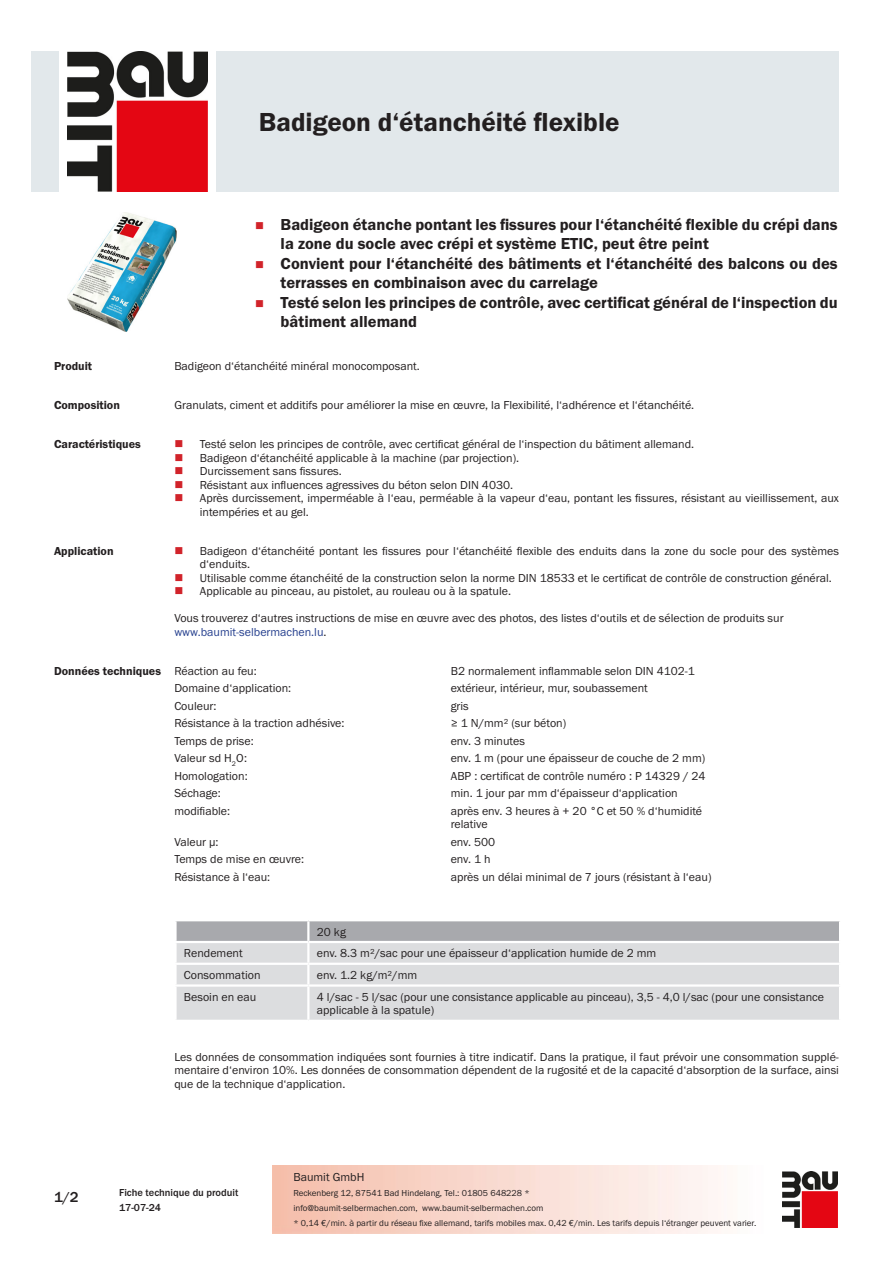
<style>
.page{position:relative;width:893px;height:1263px;background:#fff}
.page>*{position:absolute;margin:0;border:0;box-sizing:border-box;transform-origin:0 0}
.PDS_Produktname{font:27px "BM Franklin Gothic URW Dem";color:#231f20}
.t1{font:16.5px/19.5px "BM Franklin Gothic URW Dem";color:#231f20}
.t2{font:500 15px "BM Franklin Gothic URW";color:#231f20}
.PDS_Standard{font:12px/13.5px "BM Franklin Gothic URW Boo";color:#231f20}
.PDS_Standard_linksbü{font:12px/13.5px "BM Franklin Gothic URW Boo";color:#231f20}
.PDS_Header{font:12px "BM Franklin Gothic URW Dem";color:#231f20}
.PDS_Standard-2{font:12px "BM Franklin Gothic URW Boo";color:#253f8e}
.t3{font:500 10.5px/15px "BM Franklin Gothic URW";color:#231f20}
.t4{font:9px/15px "BM Franklin Gothic URW Boo";color:#231f20}
.s1{color:#231f20}
</style>
<div class="page">
<img style="left:782px;top:1171px;width:56px;height:56px">
<div style="left:32px;top:51px;width:27px;height:140px;background:#e2e8eb"></div>
<img style="left:68px;top:51px;width:139px;height:140px">
<div style="left:216px;top:51px;width:623px;height:140px;background:#e2e8eb"></div>
<img style="left:68px;top:213px;width:109px;height:119px">
<svg style="left:177px;top:921px;width:662px;height:20px;background:#aaabae"></svg>
<div style="left:177px;top:943px;width:662px;height:77px;background:#dcdddf"></div>
<hr style="left:307px;top:921px;width:2px;height:20px;background:#fff">
<hr style="left:307px;top:943px;width:2px;height:20px;background:#fff">
<hr style="left:174px;top:963px;width:134px;height:2px;background:#fff">
<hr style="left:308px;top:963px;width:533px;height:2px;background:#fff">
<svg style="left:307px;top:965px;width:2px;height:19px"></svg>
<hr style="left:174px;top:984px;width:134px;height:3px;background:#fff">
<hr style="left:308px;top:984px;width:533px;height:3px;background:#fff">
<hr style="left:307px;top:987px;width:2px;height:33px;background:#fff">
<p class="PDS_Produktname" style="left:259px;top:106px;width:362px">Badigeon d‘étanchéité flexible</p>
<p class="t1" style="left:281px;top:215px;width:559px">Badigeon étanche pontant les fissures pour l‘étanchéité flexible du crépi dans la zone du socle avec crépi et système ETIC, peut être peint</p>
<p class="t1" style="left:281px;top:254px;width:559px">Convient pour l‘étanchéité des bâtiments et l‘étanchéité des balcons ou des terrasses en combinaison avec du carrelage</p>
<p class="t1" style="left:281px;top:293px;width:559px">Testé selon les principes de contrôle, avec certificat général de l‘inspection du bâtiment allemand</p>
<p class="PDS_Header" style="left:54px;top:359px;width:40px">Produit</p>
<p class="PDS_Standard" style="left:174px;top:360px;width:247px">Badigeon d‘étanchéité minéral monocomposant.</p>
<p class="PDS_Header" style="left:54px;top:398px;width:67px">Composition</p>
<p class="PDS_Standard" style="left:174px;top:399px;width:521px">Granulats, ciment et additifs pour améliorer la mise en œuvre, la Flexibilité, l‘adhérence et l‘étanchéité.</p>
<p class="PDS_Header" style="left:54px;top:437px;width:88px">Caractéristiques</p>
<p class="PDS_Standard" style="left:200px;top:438px;width:496px">Testé selon les principes de contrôle, avec certificat général de l‘inspection du bâtiment allemand.</p>
<p class="PDS_Standard" style="left:200px;top:451px;width:321px">Badigeon d‘étanchéité applicable à la machine (par projection).</p>
<p class="PDS_Standard" style="left:200px;top:465px;width:143px">Durcissement sans fissures.</p>
<p class="PDS_Standard" style="left:200px;top:478px;width:315px">Résistant aux influences agressives du béton selon DIN 4030.</p>
<p class="PDS_Standard" style="left:200px;top:492px;width:641px">Après durcissement, imperméable à l‘eau, perméable à la vapeur d‘eau, pontant les fissures, résistant au vieillissement, aux intempéries et au gel.</p>
<p class="PDS_Header" style="left:54px;top:543px;width:61px">Application</p>
<p class="PDS_Standard" style="left:200px;top:544px;width:641px">Badigeon d‘étanchéité pontant les fissures pour l‘étanchéité flexible des enduits dans la zone du socle pour des systèmes d‘enduits.</p>
<p class="PDS_Standard" style="left:200px;top:571px;width:633px">Utilisable comme étanchéité de la construction selon la norme DIN 18533 et le certificat de contrôle de construction général.</p>
<p class="PDS_Standard" style="left:200px;top:584px;width:313px">Applicable au pinceau, au pistolet, au rouleau ou à la spatule.</p>
<p class="PDS_Standard" style="left:174px;top:611px;width:611px">Vous trouverez d‘autres instructions de mise en œuvre avec des photos, des listes d‘outils et de sélection de produits sur</p>
<p class="PDS_Standard-2" style="left:174px;top:624px;width:154px">www.baumit-selbermachen.lu<span class="s1">.</span></p>
<p class="PDS_Header" style="left:54px;top:663px;width:109px">Données techniques</p>
<p class="PDS_Standard_linksbü" style="left:174px;top:664px;width:84px">Réaction au feu:</p>
<p class="PDS_Standard_linksbü" style="left:451px;top:664px;width:246px">B2 normalement inflammable selon DIN 4102-1</p>
<p class="PDS_Standard_linksbü" style="left:174px;top:681px;width:118px">Domaine d‘application:</p>
<p class="PDS_Standard_linksbü" style="left:451px;top:681px;width:199px">extérieur, intérieur, mur, soubassement</p>
<p class="PDS_Standard_linksbü" style="left:174px;top:699px;width:44px">Couleur:</p>
<p class="PDS_Standard_linksbü" style="left:451px;top:699px;width:20px">gris</p>
<p class="PDS_Standard_linksbü" style="left:174px;top:717px;width:172px">Résistance à la traction adhésive:</p>
<p class="PDS_Standard_linksbü" style="left:451px;top:717px;width:117px">≥ 1 N/mm² (sur béton)</p>
<p class="PDS_Standard_linksbü" style="left:174px;top:734px;width:81px">Temps de prise:</p>
<p class="PDS_Standard_linksbü" style="left:451px;top:734px;width:76px">env. 3 minutes</p>
<p class="PDS_Standard_linksbü" style="left:174px;top:752px;width:74px">Valeur sd H<sub>2</sub>O:</p>
<p class="PDS_Standard_linksbü" style="left:451px;top:752px;width:256px">env. 1 m (pour une épaisseur de couche de 2 mm)</p>
<p class="PDS_Standard_linksbü" style="left:174px;top:769px;width:75px">Homologation:</p>
<p class="PDS_Standard_linksbü" style="left:451px;top:769px;width:256px">ABP : certificat de contrôle numéro : P 14329 / 24</p>
<p class="PDS_Standard_linksbü" style="left:174px;top:787px;width:48px">Séchage:</p>
<p class="PDS_Standard_linksbü" style="left:451px;top:787px;width:228px">min. 1 jour par mm d‘épaisseur d‘application</p>
<p class="PDS_Standard_linksbü" style="left:174px;top:804px;width:57px">modifiable:</p>
<p class="PDS_Standard_linksbü" style="left:451px;top:804px;width:253px">après env. 3 heures à + 20 °C et 50 % d‘humidité relative</p>
<p class="PDS_Standard_linksbü" style="left:174px;top:835px;width:46px">Valeur μ:</p>
<p class="PDS_Standard_linksbü" style="left:451px;top:835px;width:46px">env. 500</p>
<p class="PDS_Standard_linksbü" style="left:174px;top:853px;width:131px">Temps de mise en œuvre:</p>
<p class="PDS_Standard_linksbü" style="left:451px;top:853px;width:41px">env. 1 h</p>
<p class="PDS_Standard_linksbü" style="left:174px;top:870px;width:97px">Résistance à l‘eau:</p>
<p class="PDS_Standard_linksbü" style="left:451px;top:870px;width:262px">après un délai minimal de 7 jours (résistant à l‘eau)</p>
<p class="PDS_Standard_linksbü" style="left:317px;top:925px;width:31px">20 kg</p>
<p class="PDS_Standard_linksbü" style="left:184px;top:947px;width:60px">Rendement</p>
<p class="PDS_Standard_linksbü" style="left:317px;top:947px;width:341px">env. 8.3 m²/sac pour une épaisseur d‘application humide de 2 mm</p>
<p class="PDS_Standard_linksbü" style="left:184px;top:968px;width:78px">Consommation</p>
<p class="PDS_Standard_linksbü" style="left:317px;top:968px;width:102px">env. 1.2 kg/m²/mm</p>
<p class="PDS_Standard_linksbü" style="left:184px;top:990px;width:74px">Besoin en eau</p>
<p class="PDS_Standard_linksbü" style="left:317px;top:990px;width:509px">4 l/sac - 5 l/sac (pour une consistance applicable au pinceau), 3,5 - 4,0 l/sac (pour une consistance applicable à la spatule)</p>
<p class="PDS_Standard" style="left:174px;top:1050px;width:666px;text-align:justify">Les données de consommation indiquées sont fournies à titre indicatif. Dans la pratique, il faut prévoir une consommation supplé&shy;mentaire d‘environ 10%. Les données de consommation dépendent de la rugosité et de la capacité d‘absorption de la surface, ainsi que de la technique d‘application.</p>
<p class="t2" style="left:54px;top:1188px;width:26px">1/2</p>
<p class="t3" style="left:119px;top:1185px;width:121px">Fiche technique du produit<br>17-07-24</p>
<p class="PDS_Standard" style="left:293px;top:1170px;width:73px">Baumit GmbH</p>
<p class="t4" style="left:293px;top:1186px;width:464px">Reckenberg 12, 87541 Bad Hindelang, Tel.: 01805 648228 *<br>info@baumit-selbermachen.com, www.baumit-selbermachen.com<br>* 0,14 €/min. à partir du réseau fixe allemand, tarifs mobiles max. 0,42 €/min. Les tarifs depuis l‘étranger peuvent varier.</p>
</div>
